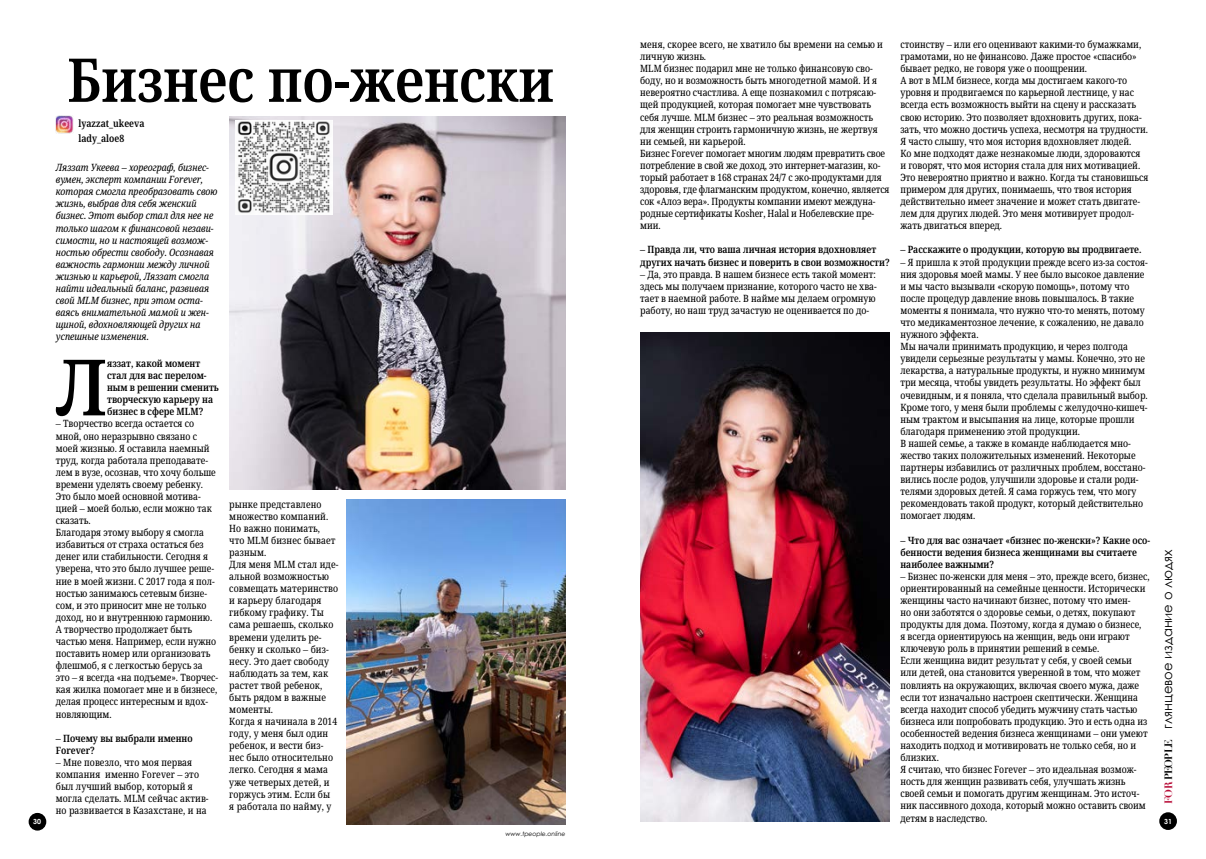
<style>
.page{position:relative;width:1206px;height:859px;background:#fff}
.page>*{position:absolute;margin:0;border:0;box-sizing:border-box;transform-origin:0 0}
.t1{font:600 77.7px "Noto Serif Condensed";color:#000}
.t2{font:600 60.38px "Noto Serif Condensed";color:#000}
.t3{font:13.12px "Century Gothic";color:#000}
.t4{font:10.06px/12.1px "Noto Serif Condensed";color:#000}
.t5{font:italic 10.06px/12.1px "Noto Serif Condensed";color:#000}
.t6{font:600 10.06px/12.1px "Noto Serif Condensed";color:#000}
.t7{font:700 7px "Century Gothic";color:#fff}
.t8{font:italic 6.12px "Century Gothic";color:#000}
.s1{font-family:"Didot";font-weight:700;font-size:10.5px;color:#b70b36}
.s2{font-family:"Didot";font-weight:700;font-size:10.5px}
</style>
<div class="page">
<div style="left:1159px;top:812px;width:17px;height:17px;background:#000;border-radius:50%"></div>
<div style="left:29px;top:812px;width:17px;height:18px;background:#000;border-radius:50%"></div>
<img style="left:56px;top:115px;width:17px;height:18px">
<img style="left:229px;top:117px;width:336px;height:372px">
<img style="left:640px;top:332px;width:250px;height:488px">
<img style="left:346px;top:499px;width:219px;height:325px">
<img style="left:235px;top:121px;width:97px;height:93px">
<p class="t4" style="left:640px;top:39px;width:251px">меня, скорее всего, не хватило бы времени на семью и личную жизнь.<br>MLM бизнес подарил мне не только финансовую сво&shy;боду, но и возможность быть многодетной мамой. И я невероятно счастлива. А еще познакомил с потрясаю&shy;щей продукцией, которая помогает мне чувствовать себя лучше. MLM бизнес – это реальная возможность для женщин строить гармоничную жизнь, не жертвуя ни семьей, ни карьерой.<br>Бизнес Forever помогает многим людям превратить свое потребление в свой же доход, это интернет-магазин, ко&shy;торый работает в 168 странах 24/7 с эко-продуктами для здоровья, где флагманским продуктом, конечно, является сок «Алоэ вера». Продукты компании имеют междуна&shy;родные сертификаты Kosher, Halal и Нобелевские пре&shy;мии.</p>
<p class="t6" style="left:640px;top:244px;width:251px">– Правда ли, что ваша личная история вдохновляет других начать бизнес и поверить в свои возможности?</p>
<p class="t4" style="left:640px;top:268px;width:238px;text-align:justify">– Да, это правда. В нашем бизнесе есть такой момент: здесь мы получаем признание, которого часто не хва&shy;тает в наемной работе. В найме мы делаем огромную работу, но наш труд зачастую не оценивается по до-</p>
<p class="t4" style="left:900px;top:39px;width:249px">стоинству – или его оценивают какими-то бумажками, грамотами, но не финансово. Даже простое «спасибо» бывает редко, не говоря уже о поощрении.<br>А вот в MLM бизнесе, когда мы достигаем какого-то уровня и продвигаемся по карьерной лестнице, у нас всегда есть возможность выйти на сцену и рассказать свою историю. Это позволяет вдохновить других, пока&shy;зать, что можно достичь успеха, несмотря на трудности.<br>Я часто слышу, что моя история вдохновляет людей.<br>Ко мне подходят даже незнакомые люди, здороваются и говорят, что моя история стала для них мотивацией.<br>Это невероятно приятно и важно. Когда ты становишься примером для других, понимаешь, что твоя история действительно имеет значение и может стать двигате&shy;лем для других людей. Это меня мотивирует продол&shy;жать двигаться вперед.</p>
<p class="t6" style="left:900px;top:244px;width:243px">– Расскажите о продукции, которую вы продвигаете.</p>
<p class="t4" style="left:900px;top:256px;width:249px">– Я пришла к этой продукции прежде всего из-за состоя&shy;ния здоровья моей мамы. У нее было высокое давление и мы часто вызывали «скорую помощь», потому что после процедур давление вновь повышалось. В такие моменты я понимала, что нужно что-то менять, потому что медикаментозное лечение, к сожалению, не давало нужного эффекта.<br>Мы начали принимать продукцию, и через полгода увидели серьезные результаты у мамы. Конечно, это не лекарства, а натуральные продукты, и нужно минимум три месяца, чтобы увидеть результаты. Но эффект был очевидным, и я поняла, что сделала правильный выбор.<br>Кроме того, у меня были проблемы с желудочно-кишеч&shy;ным трактом и высыпания на лице, которые прошли благодаря применению этой продукции.<br>В нашей семье, а также в команде наблюдается мно&shy;жество таких положительных изменений. Некоторые партнеры избавились от различных проблем, восстано&shy;вились после родов, улучшили здоровье и стали роди&shy;телями здоровых детей. Я сама горжусь тем, что могу рекомендовать такой продукт, который действительно помогает людям.</p>
<p class="t6" style="left:900px;top:534px;width:251px">– Что для вас означает «бизнес по-женски»? Какие осо&shy;бенности ведения бизнеса женщинами вы считаете наиболее важными?</p>
<p class="t4" style="left:900px;top:570px;width:251px">– Бизнес по-женски для меня – это, прежде всего, бизнес, ориентированный на семейные ценности. Исторически женщины часто начинают бизнес, потому что имен-<br>но они заботятся о здоровье семьи, о детях, покупают продукты для дома. Поэтому, когда я думаю о бизнесе,<br>я всегда ориентируюсь на женщин, ведь они играют ключевую роль в принятии решений в семье.<br>Если женщина видит результат у себя, у своей семьи или детей, она становится уверенной в том, что может повлиять на окружающих, включая своего мужа, даже если тот изначально настроен скептически. Женщина всегда находит способ убедить мужчину стать частью бизнеса или попробовать продукцию. Это и есть одна из особенностей ведения бизнеса женщинами – они умеют находить подход и мотивировать не только себя, но и близких.<br>Я считаю, что бизнес Forever – это идеальная возмож&shy;ность для женщин развивать себя, улучшать жизнь своей семьи и помогать другим женщинам. Это источ&shy;ник пассивного дохода, который можно оставить своим детям в наследство.</p>
<h2 class="t2" style="left:67px;top:38px;width:488px">Бизнес по-женски</h2>
<p class="t6" style="left:78px;top:117px;width:67px;line-height:14.5px">lyazzat_ukeeva lady_aloe8</p>
<p class="t5" style="left:56px;top:162px;width:163px">Ляззат Укеева – хореограф, бизнес&shy;вумен, эксперт компании Forever, которая смогла преобразовать свою жизнь, выбрав для себя женский бизнес. Этот выбор стал для нее не только шагом к финансовой незави&shy;симости, но и настоящей возмож&shy;ностью обрести свободу. Осознавая важность гармонии между личной жизнью и карьерой, Ляззат смогла найти идеальный баланс, развивая свой MLM бизнес, при этом оста&shy;ваясь внимательной мамой и жен&shy;щиной, вдохновляющей других на успешные изменения.</p>
<h1 class="t1" style="left:56px;top:333px;width:53px">Л</h1>
<p class="t6" style="left:107px;top:357px;width:113px">яззат, какой момент стал для вас перелом&shy;ным в решении сменить творческую карьеру на бизнес в сфере MLM?</p>
<p class="t4" style="left:56px;top:418px;width:164px">– Творчество всегда остается со мной, оно неразрывно связано с моей жизнью. Я оставила наемный труд, когда работала преподавате&shy;лем в вузе, осознав, что хочу больше времени уделять своему ребенку.<br>Это было моей основной мотива&shy;цией – моей болью, если можно так сказать.<br>Благодаря этому выбору я смогла избавиться от страха остаться без денег или стабильности. Сегодня я уверена, что это было лучшее реше&shy;ние в моей жизни. С 2017 года я пол&shy;ностью занимаюсь сетевым бизне&shy;сом, и это приносит мне не только доход, но и внутреннюю гармонию.<br>А творчество продолжает быть частью меня. Например, если нужно поставить номер или организовать флешмоб, я с легкостью берусь за это – я всегда «на подъеме». Творчес&shy;кая жилка помогает мне и в бизнесе, делая процесс интересным и вдох&shy;новляющим.</p>
<p class="t6" style="left:56px;top:732px;width:138px">– Почему вы выбрали именно<br>Forever?</p>
<p class="t4" style="left:56px;top:756px;width:154px">– Мне повезло, что моя первая компания именно Forever – это был лучший выбор, который я могла сделать. MLM сейчас актив&shy;но развивается в Казахстане, и на</p>
<p class="t4" style="left:229px;top:498px;width:111px">рынке представлено множество компаний.<br>Но важно понимать,<br>что MLM бизнес бывает разным.<br>Для меня MLM стал иде&shy;альной возможностью совмещать материнство и карьеру благодаря гибкому графику. Ты сама решаешь, сколько времени уделить ре&shy;бенку и сколько – биз&shy;несу. Это дает свободу наблюдать за тем, как растет твой ребенок, быть рядом в важные моменты.<br>Когда я начинала в 2014 году, у меня был один ребенок, и вести биз&shy;нес было относительно легко. Сегодня я мама уже четверых детей, и горжусь этим. Если бы<br>я работала по найму, у</p>
<h3 class="t3" style="left:1158px;top:803px;width:256px;rotate:-90deg"><span class="s1">FOR</span> <span class="s2">PEOPLE</span> глянцевое издание о людях</h3>
<p class="t7" style="left:33px;top:816px;width:9px">30</p>
<p class="t7" style="left:1164px;top:815px;width:9px">31</p>
<p class="t8" style="left:505px;top:829px;width:62px">www.tpeople.online</p>
</div>
